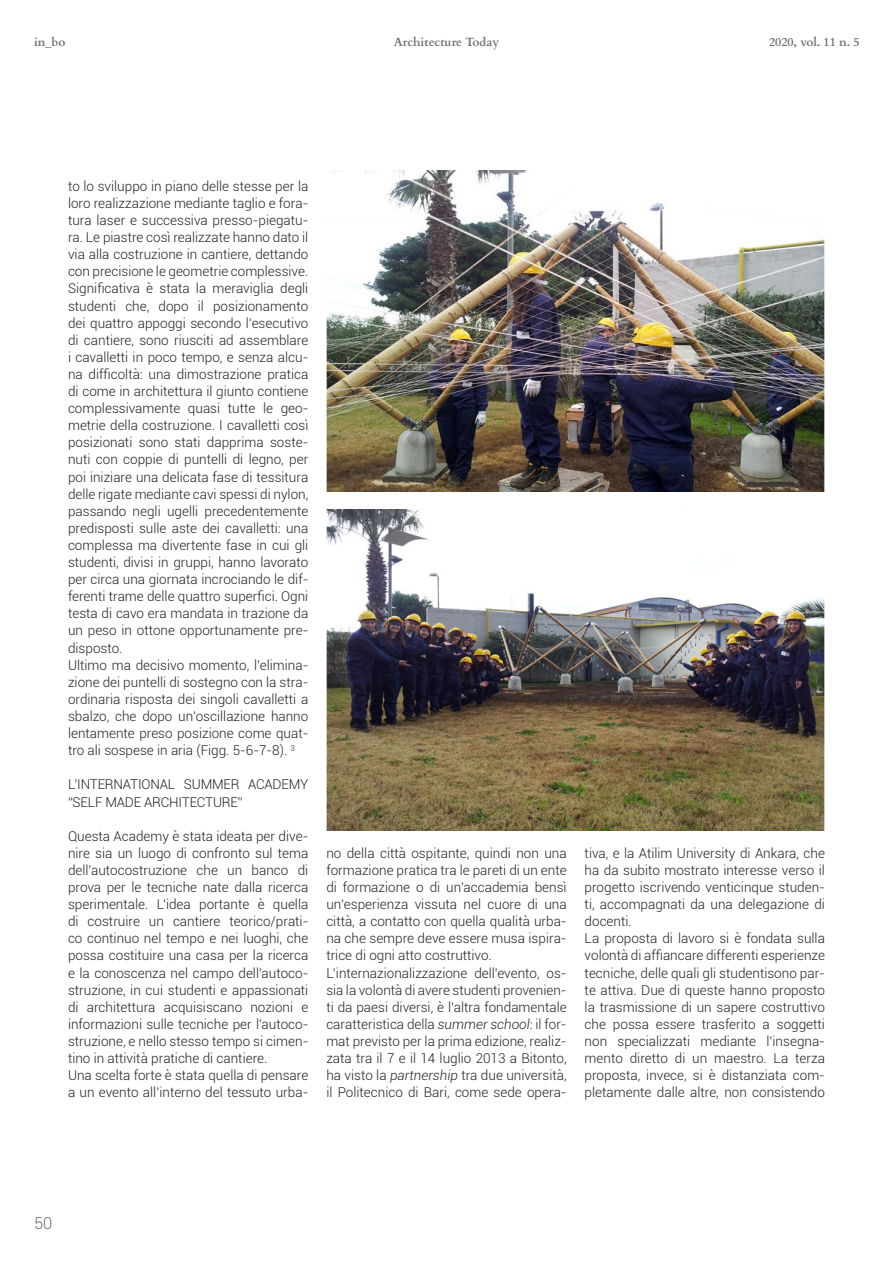
<style>
.page{position:relative;width:893px;height:1263px;background:#fff}
.page>*{position:absolute;margin:0;border:0;box-sizing:border-box;transform-origin:0 0}
.t1{font:300 16.5px "Roboto";color:#6f7073}
.t2{font:300 13.5px/17.1px "Roboto";color:#231f20;text-align:justify}
.t3{font:700 12px "Cardo";color:#6f7073}
.s1{font-style:italic}
</style>
<div class="page">
<img style="left:326px;top:170px;width:499px;height:321px">
<img style="left:326px;top:509px;width:499px;height:321px">
<p class="t3" style="left:34px;top:32px;width:33px">in_bo</p>
<p class="t3" style="left:394px;top:32px;width:107px">Architecture Today</p>
<p class="t3" style="left:769px;top:32px;width:92px">2020, vol. 11 n. 5</p>
<p class="t2" style="left:68px;top:177px;width:242px">to lo sviluppo in piano delle stesse per la loro realizzazione mediante taglio e fora&shy;tura laser e successiva presso-piegatu&shy;ra. Le piastre così realizzate hanno dato il via alla costruzione in cantiere, dettando con precisione le geometrie complessive.</p>
<p class="t2" style="left:68px;top:280px;width:242px">Significativa è stata la meraviglia degli studenti che, dopo il posizionamento dei quattro appoggi secondo l’esecutivo di cantiere, sono riusciti ad assemblare i cavalletti in poco tempo, e senza alcu&shy;na difficoltà: una dimostrazione pratica di come in architettura il giunto contiene complessivamente quasi tutte le geo&shy;metrie della costruzione. I cavalletti così posizionati sono stati dapprima soste&shy;nuti con coppie di puntelli di legno, per poi iniziare una delicata fase di tessitura delle rigate mediante cavi spessi di nylon, passando negli ugelli precedentemente predisposti sulle aste dei cavalletti: una complessa ma divertente fase in cui gli studenti, divisi in gruppi, hanno lavorato per circa una giornata incrociando le dif&shy;ferenti trame delle quattro superfici. Ogni testa di cavo era mandata in trazione da un peso in ottone opportunamente pre&shy;disposto.</p>
<p class="t2" style="left:68px;top:656px;width:242px">Ultimo ma decisivo momento, l’elimina&shy;zione dei puntelli di sostegno con la stra&shy;ordinaria risposta dei singoli cavalletti a sbalzo, che dopo un’oscillazione hanno lentamente preso posizione come quat&shy;tro ali sospese in aria (Figg. 5-6-7-8). <sup>3</sup></p>
<p class="t2" style="left:68px;top:776px;width:242px">L’INTERNATIONAL SUMMER ACADEMY “SELF MADE ARCHITECTURE”</p>
<p class="t2" style="left:68px;top:827px;width:242px">Questa Academy è stata ideata per dive&shy;nire sia un luogo di confronto sul tema dell'autocostruzione che un banco di prova per le tecniche nate dalla ricerca sperimentale. L'idea portante è quella di costruire un cantiere teorico/prati&shy;co continuo nel tempo e nei luoghi, che possa costituire una casa per la ricerca e la conoscenza nel campo dell'autoco&shy;struzione, in cui studenti e appassionati di architettura acquisiscano nozioni e informazioni sulle tecniche per l'autoco&shy;struzione, e nello stesso tempo si cimen&shy;tino in attività pratiche di cantiere.</p>
<p class="t2" style="left:68px;top:1066px;width:242px">Una scelta forte è stata quella di pensare a un evento all’interno del tessuto urba-</p>
<p class="t2" style="left:326px;top:844px;width:242px">no della città ospitante, quindi non una formazione pratica tra le pareti di un ente di formazione o di un'accademia bensì un’esperienza vissuta nel cuore di una città, a contatto con quella qualità urba&shy;na che sempre deve essere musa ispira&shy;trice di ogni atto costruttivo.</p>
<p class="t2" style="left:326px;top:964px;width:242px">L’internazionalizzazione dell'evento, os&shy;sia la volontà di avere studenti provenien&shy;ti da paesi diversi, è l’altra fondamentale caratteristica della <span class="s1">summer school</span>: il for&shy;mat previsto per la prima edizione, realiz&shy;zata tra il 7 e il 14 luglio 2013 a Bitonto, ha visto la <span class="s1">partnership</span> tra due università, il Politecnico di Bari, come sede opera-</p>
<p class="t2" style="left:585px;top:844px;width:242px">tiva, e la Atilim University di Ankara, che ha da subito mostrato interesse verso il progetto iscrivendo venticinque studen&shy;ti, accompagnati da una delegazione di docenti.</p>
<p class="t2" style="left:585px;top:929px;width:242px">La proposta di lavoro si è fondata sulla volontà di affiancare differenti esperienze tecniche, delle quali gli studentisono par&shy;te attiva. Due di queste hanno proposto la trasmissione di un sapere costruttivo che possa essere trasferito a soggetti non specializzati mediante l’insegna&shy;mento diretto di un maestro. La terza proposta, invece, si è distanziata com&shy;pletamente dalle altre, non consistendo</p>
<p class="t1" style="left:34px;top:1212px;width:20px">50</p>
</div>
